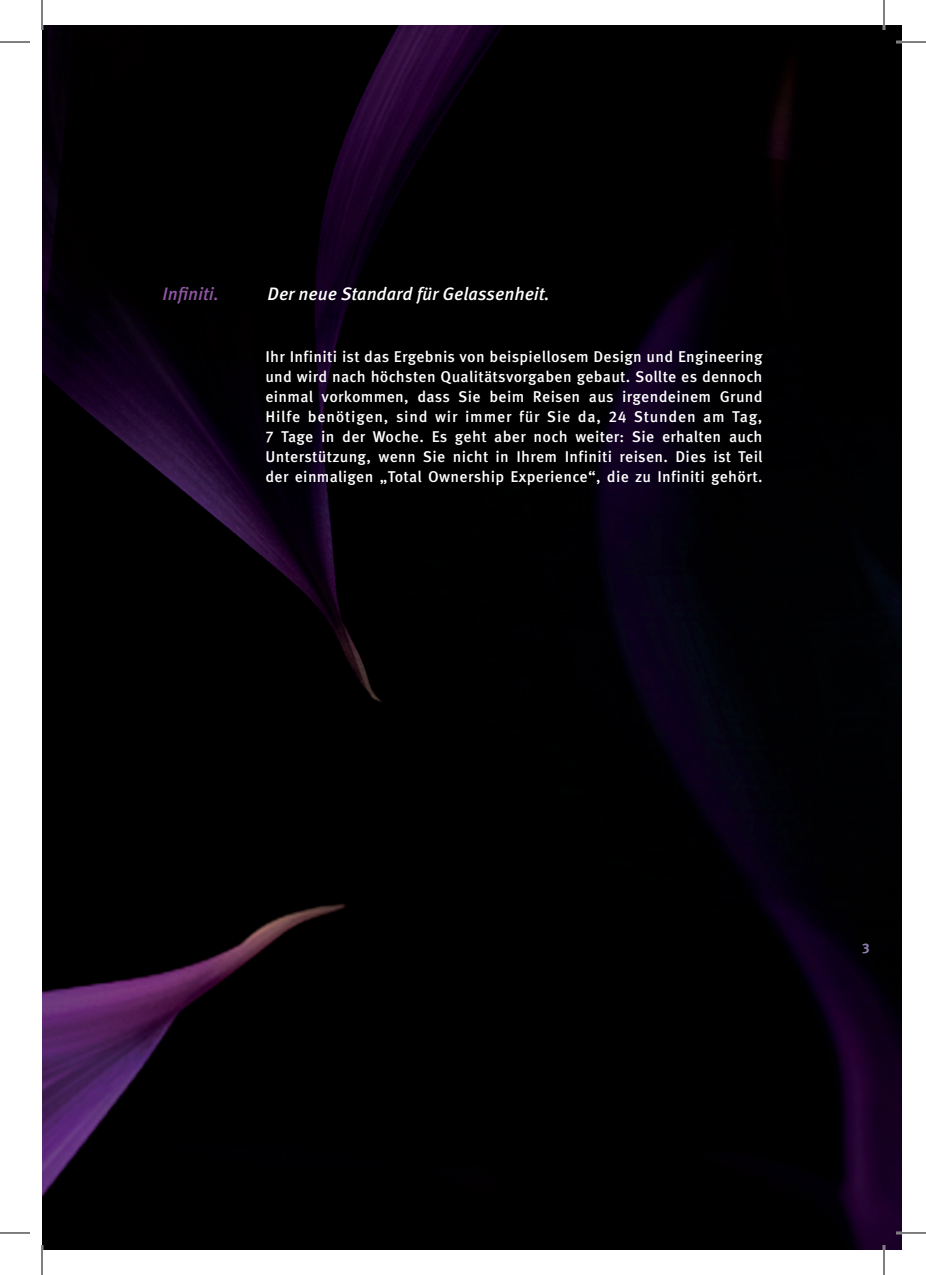
<style>
.page{position:relative;width:926px;height:1275px;background:#fff}
.page>*{position:absolute;margin:0;border:0;box-sizing:border-box;transform-origin:0 0}
.t1{font:italic 500 18px "Infiniti Meta Pro";color:#fff}
.t2{font:italic 500 18px "Infiniti Meta Pro";color:#8e56a3}
.t3{font:500 15.6px/20px "Infiniti Meta Pro";letter-spacing:.02em;color:#fff;text-align:justify}
.t4{font:700 14px "Infiniti Meta Pro";color:#927eb4}
</style>
<div class="page">
<img style="left:42px;top:25px;width:859px;height:1225px">
<hr style="left:896px;top:41px;width:30px;height:2px;background:#fff">
<hr style="left:896px;top:1231px;width:30px;height:3px;background:#fff">
<hr style="left:883px;top:0;width:2px;height:30px;background:#fff">
<hr style="left:883px;top:1245px;width:2px;height:30px;background:#fff">
<hr style="left:0;top:42px;width:30px;height:1px;background:#000">
<hr style="left:896px;top:42px;width:30px;height:1px;background:#000">
<hr style="left:0;top:1232px;width:30px;height:1px;background:#000">
<hr style="left:896px;top:1232px;width:30px;height:1px;background:#000">
<hr style="left:42px;top:0;width:1px;height:30px;background:#000">
<hr style="left:42px;top:1245px;width:1px;height:30px;background:#000">
<hr style="left:884px;top:0;width:1px;height:30px;background:#000">
<hr style="left:884px;top:1245px;width:1px;height:30px;background:#000">
<p class="t2" style="left:162px;top:283px;width:58px">Infiniti.</p>
<p class="t1" style="left:268px;top:283px;width:284px">Der neue Standard für Gelassenheit.</p>
<p class="t3" style="left:265px;top:347px;width:499px">Ihr Infiniti ist das Ergebnis von beispiellosem Design und Engineering und wird nach höchsten Qualitätsvorgaben gebaut. Sollte es dennoch einmal vorkommen, dass Sie beim Reisen aus irgendeinem Grund Hilfe benötigen, sind wir immer für Sie da, 24 Stunden am Tag, 7 Tage in der Woche. Es geht aber noch weiter: Sie erhalten auch Unterstützung, wenn Sie nicht in Ihrem Infiniti reisen. Dies ist Teil der einmaligen „Total Ownership Experience“, die zu Infiniti gehört.</p>
<p class="t4" style="left:862px;top:939px;width:9px">3</p>
</div>
